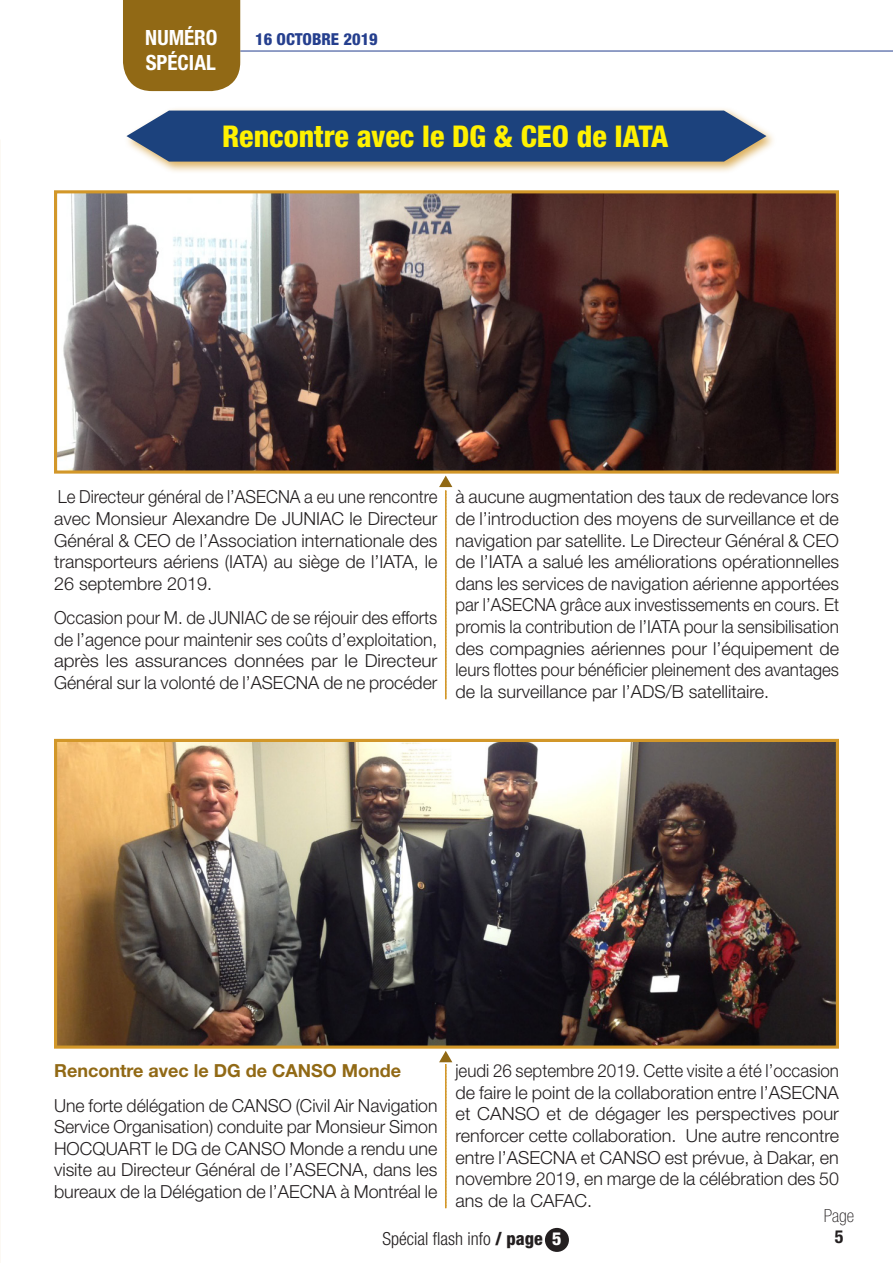
<style>
.page{position:relative;width:893px;height:1263px;background:#fff}
.page>*{position:absolute;margin:0;border:0;box-sizing:border-box;transform-origin:0 0}
.t1{font:800 condensed 30px "Helvetica Neue LT Std";color:#fff101}
.t2{font:700 condensed 21px/25.2px "Helvetica Neue LT Std";color:#fff}
.corps_du_texte{font:300 18px/21.6px "Helvetica Neue LT Std";color:#231f20;text-align:justify}
.corps_du_texte-2{font:300 18px/21.6px "Helvetica Neue LT Std";color:#231f20;text-align:justify;scale:.94 1}
.corps_du_texte-3{font:700 18px "Helvetica Neue LT Std";color:#916915}
.t3{font:300 condensed 18px "Helvetica Neue LT Std";color:#231f20}
.t4{font:100 condensed 18px "Helvetica Neue LT Std";color:#231f20}
.t5{font:700 condensed 18px "Helvetica Neue LT Std";color:#231f20}
.t6{font:800 condensed 16.5px "Helvetica Neue LT Std";color:#253f8e}
.s1{font-weight:800}
.s2{font-weight:800;color:#fff}
</style>
<div class="page">
<div style="left:545px;top:1228px;width:24px;height:24px;background:#231f20;border-radius:50%"></div>
<hr style="left:240px;top:51px;width:653px;height:1px;background:#253f8e">
<div style="left:123px;top:0;width:117px;height:91px;background:#916915"></div>
<svg style="left:439px;top:476px;width:13px;height:223px"></svg>
<svg style="left:439px;top:1051px;width:13px;height:157px"></svg>
<div style="left:124px;top:107px;width:653px;height:67px;background:#d29729;opacity:.75"></div>
<svg style="left:126px;top:111px;width:640px;height:51px"></svg>
<img style="left:58px;top:194px;width:777px;height:276px">
<div style="left:54px;top:190px;width:785px;height:284px;border:3px solid #d29729"></div>
<img style="left:58px;top:743px;width:777px;height:302px">
<div style="left:54px;top:739px;width:785px;height:310px;border:3px solid #d29729"></div>
<p class="t2" style="left:145px;top:25px;width:74px">NUMÉRO<br>SPÉCIAL</p>
<p class="t6" style="left:255px;top:29px;width:124px">16 OCTOBRE 2019</p>
<p class="t1" style="left:222px;top:118px;width:448px">Rencontre avec le DG &amp; CEO de IATA</p>
<p class="corps_du_texte-2" style="left:54px;top:486px;width:409px">Le Directeur général de l’ASECNA a eu une rencontre avec Monsieur Alexandre De JUNIAC le Directeur Général &amp; CEO de l’Association internationale des transporteurs aériens (IATA) au siège de l’IATA, le 26 septembre 2019.</p>
<p class="corps_du_texte-2" style="left:54px;top:607px;width:409px">Occasion pour M. de JUNIAC de se réjouir des efforts de l’agence pour maintenir ses coûts d’exploitation, après les assurances données par le Directeur Général sur la volonté de l’ASECNA de ne procéder</p>
<p class="corps_du_texte" style="left:455px;top:486px;width:385px">à aucune augmentation des taux de redevance lors de l’introduction des moyens de surveillance et de navigation par satellite. Le Directeur Général &amp; CEO de l’IATA a salué les améliorations opérationnelles dans les services de navigation aérienne apportées par l’ASECNA grâce aux investissements en cours. Et promis la contribution de l’IATA pour la sensibilisation des compagnies aériennes pour l’équipement de leurs flottes pour bénéficier pleinement des avantages de la surveillance par l’ADS/B satellitaire.</p>
<p class="corps_du_texte-3" style="left:54px;top:1060px;width:349px">Rencontre avec le DG de CANSO Monde</p>
<p class="corps_du_texte" style="left:54px;top:1094px;width:385px">Une forte délégation de CANSO (Civil Air Navigation Service Organisation) conduite par Monsieur Simon HOCQUART le DG de CANSO Monde a rendu une visite au Directeur Général de l’ASECNA, dans les bureaux de la Délégation de l’AECNA à Montréal le</p>
<p class="corps_du_texte-2" style="left:455px;top:1059px;width:409px">jeudi 26 septembre 2019. Cette visite a été l’occasion de faire le point de la collaboration entre l’ASECNA et CANSO et de dégager les perspectives pour renforcer cette collaboration. Une autre rencontre entre l’ASECNA et CANSO est prévue, à Dakar, en novembre 2019, en marge de la célébration des 50 ans de la CAFAC.</p>
<p class="t4" style="left:824px;top:1205px;width:32px">Page</p>
<p class="t5" style="left:835px;top:1226px;width:10px">5</p>
<p class="t3" style="left:382px;top:1228px;width:180px">Spécial flash info <span class="s1">/ page</span> <span class="s2">5</span></p>
</div>
